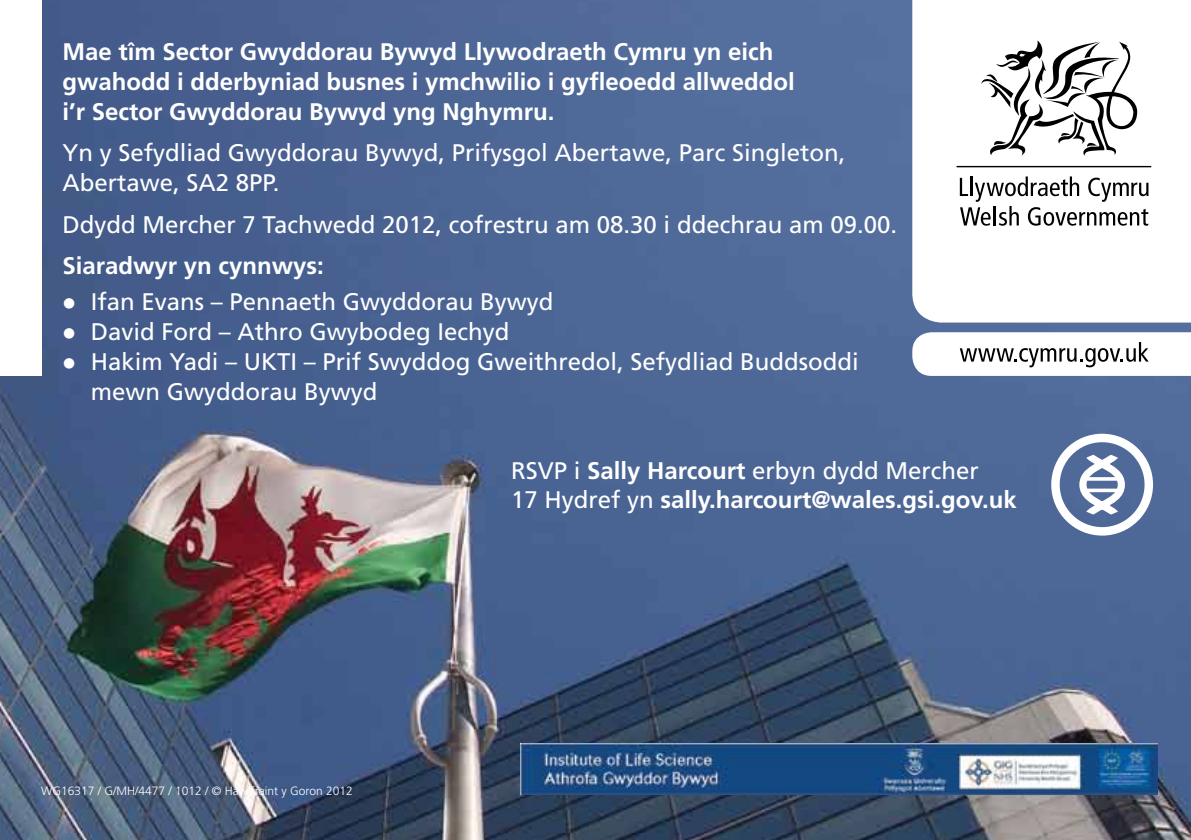
<style>
.page{position:relative;width:1191px;height:840px;background:#fff}
.page>*{position:absolute;margin:0;border:0;box-sizing:border-box;transform-origin:0 0}
.t1{font:24px/30px "Frutiger";color:#fff}
.t2{font:700 24px/30px "Frutiger";color:#fff}
.t3{font:300 12px "Frutiger";color:#fff}
.s1{font-weight:400}
</style>
<div class="page">
<img style="left:0;top:0;width:1191px;height:839px">
<img style="left:520px;top:743px;width:637px;height:51px">
<svg style="left:912px;top:0;width:279px;height:322px"></svg>
<div style="left:0;top:0;width:41px;height:376px;background:#fff"></div>
<svg style="left:912px;top:332px;width:279px;height:44px"></svg>
<svg style="left:981px;top:40px;width:156px;height:116px"></svg>
<svg style="left:959px;top:176px;width:189px;height:49px"></svg>
<hr style="left:956px;top:166px;width:195px;height:1px;background:#000">
<svg style="left:1051px;top:433px;width:102px;height:102px"></svg>
<svg style="left:1085px;top:488px;width:34px;height:4px"></svg>
<hr style="left:1085px;top:477px;width:34px;height:3px;background:#fff">
<svg style="left:76px;top:309px;width:18px;height:1px"></svg>
<svg style="left:76px;top:339px;width:18px;height:1px"></svg>
<svg style="left:76px;top:369px;width:18px;height:1px"></svg>
<p class="t2" style="left:62px;top:36px;width:734px">Mae tîm Sector Gwyddorau Bywyd Llywodraeth Cymru yn eich gwahodd i dderbyniad busnes i ymchwilio i gyfleoedd allweddol i’r Sector Gwyddorau Bywyd yng Nghymru.</p>
<p class="t1" style="left:62px;top:138px;width:784px">Yn y Sefydliad Gwyddorau Bywyd, Prifysgol Abertawe, Parc Singleton,<br>Abertawe, SA2 8PP.</p>
<p class="t1" style="left:62px;top:209px;width:836px">Ddydd Mercher 7 Tachwedd 2012, cofrestru am 08.30 i ddechrau am 09.00.</p>
<p class="t2" style="left:62px;top:250px;width:263px">Siaradwyr yn cynnwys:</p>
<p class="t1" style="left:62px;top:286px;width:493px">● Ifan Evans – Pennaeth Gwyddorau Bywyd</p>
<p class="t1" style="left:62px;top:316px;width:449px">● David Ford – Athro Gwybodeg Iechyd</p>
<p class="t1" style="left:91px;top:346px;width:769px;text-indent:-28px">● Hakim Yadi – UKTI – Prif Swyddog Gweithredol, Sefydliad Buddsoddi mewn Gwyddorau Bywyd</p>
<p class="t3" style="left:41px;top:783px;width:313px">WG16317 / G/MH/4477 / 1012 / © Hawlfraint y Goron 2012</p>
<p class="t2" style="left:511px;top:456px;width:507px;line-height:28.8px"><span class="s1">RSVP i</span> Sally Harcourt <span class="s1">erbyn dydd Mercher<br>17 Hydref yn</span> sally.harcourt@wales.gsi.gov.uk</p>
</div>
